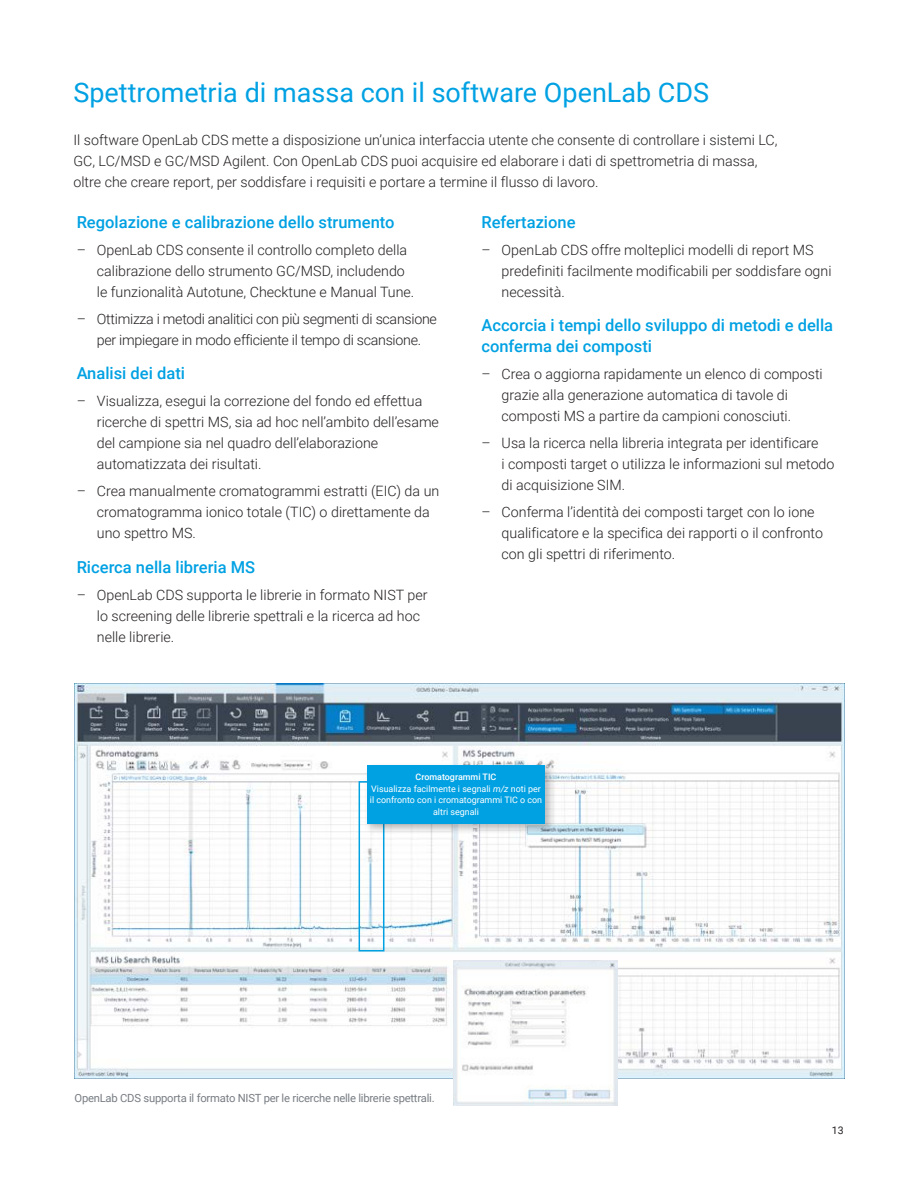
<style>
.page{position:relative;width:918px;height:1188px;background:#fff}
.page>*{position:absolute;margin:0;border:0;box-sizing:border-box;transform-origin:0 0}
.t1{font:27px "Roboto";color:#00a1e3}
.t2{font:500 16.5px/21px "Roboto";color:#00a1e3}
.t3{font:300 14.25px/21px "Roboto";color:#231f20}
.t4{font:300 14.25px/21px "Roboto";letter-spacing:-.02em;color:#231f20;text-align:center}
.t5{font:11.25px "Roboto";letter-spacing:-.02em;color:#787d83}
.t6{font:10.5px "Roboto";color:#231f20}
.t7{font:8.85px/11.6px "Roboto";color:#fff;text-align:center}
.s1{font-weight:500}
.s2{font-style:italic}
</style>
<div class="page">
<img style="left:75px;top:684px;width:770px;height:395px">
<div style="left:359px;top:781px;width:25px;height:170px;border:2px solid #00a1e3"></div>
<img style="left:454px;top:960px;width:163px;height:145px">
<div style="left:364px;top:762px;width:192px;height:73px;background:#231f20;opacity:.3"></div>
<div style="left:367px;top:765px;width:178px;height:59px;background:#00a1e3"></div>
<h1 class="t1" style="left:73px;top:74px;width:637px">Spettrometria di massa con il software OpenLab CDS</h1>
<p class="t3" style="left:73px;top:129px;width:706px">Il software OpenLab CDS mette a disposizione un’unica interfaccia utente che consente di controllare i sistemi LC,<br>GC, LC/MSD e GC/MSD Agilent. Con OpenLab CDS puoi acquisire ed elaborare i dati di spettrometria di massa, oltre che creare report, per soddisfare i requisiti e portare a termine il flusso di lavoro.</p>
<p class="t2" style="left:77px;top:211px;width:319px">Regolazione e calibrazione dello strumento</p>
<p class="t3" style="left:97px;top:239px;width:319px;text-indent:-20px">– OpenLab CDS consente il controllo completo della calibrazione dello strumento GC/MSD, includendo le funzionalità Autotune, Checktune e Manual Tune.</p>
<p class="t4" style="left:77px;top:308px;width:362px">– Ottimizza i metodi analitici con più segmenti di scansione per impiegare in modo efficiente il tempo di scansione.</p>
<p class="t2" style="left:77px;top:362px;width:110px">Analisi dei dati</p>
<p class="t3" style="left:97px;top:390px;width:344px;text-indent:-20px">– Visualizza, esegui la correzione del fondo ed effettua ricerche di spettri MS, sia ad hoc nell’ambito dell’esame del campione sia nel quadro dell’elaborazione automatizzata dei risultati.</p>
<p class="t3" style="left:97px;top:480px;width:344px;text-indent:-20px">– Crea manualmente cromatogrammi estratti (EIC) da un cromatogramma ionico totale (TIC) o direttamente da uno spettro MS.</p>
<p class="t2" style="left:77px;top:556px;width:180px">Ricerca nella libreria MS</p>
<p class="t3" style="left:97px;top:584px;width:332px;text-indent:-20px">– OpenLab CDS supporta le librerie in formato NIST per lo screening delle librerie spettrali e la ricerca ad hoc nelle librerie.</p>
<p class="t2" style="left:481px;top:211px;width:96px">Refertazione</p>
<p class="t3" style="left:502px;top:239px;width:331px;text-indent:-20px">– OpenLab CDS offre molteplici modelli di report MS predefiniti facilmente modificabili per soddisfare ogni necessità.</p>
<p class="t2" style="left:481px;top:314px;width:353px">Accorcia i tempi dello sviluppo di metodi e della conferma dei composti</p>
<p class="t3" style="left:502px;top:363px;width:323px;text-indent:-20px">– Crea o aggiorna rapidamente un elenco di composti grazie alla generazione automatica di tavole di composti MS a partire da campioni conosciuti.</p>
<p class="t3" style="left:502px;top:432px;width:334px;text-indent:-20px">– Usa la ricerca nella libreria integrata per identificare<br>i composti target o utilizza le informazioni sul metodo di acquisizione SIM.</p>
<p class="t3" style="left:502px;top:501px;width:323px;text-indent:-20px">– Conferma l’identità dei composti target con lo ione qualificatore e la specifica dei rapporti o il confronto con gli spettri di riferimento.</p>
<p class="t7" style="left:370px;top:771px;width:174px"><span class="s1">Cromatogrammi TIC<br></span>Visualizza facilmente i segnali <span class="s2">m/z</span> noti per il confronto con i cromatogrammi TIC o con altri segnali</p>
<p class="t5" style="left:75px;top:1090px;width:362px">OpenLab CDS supporta il formato NIST per le ricerche nelle librerie spettrali.</p>
<p class="t6" style="left:832px;top:1123px;width:13px">13</p>
</div>
